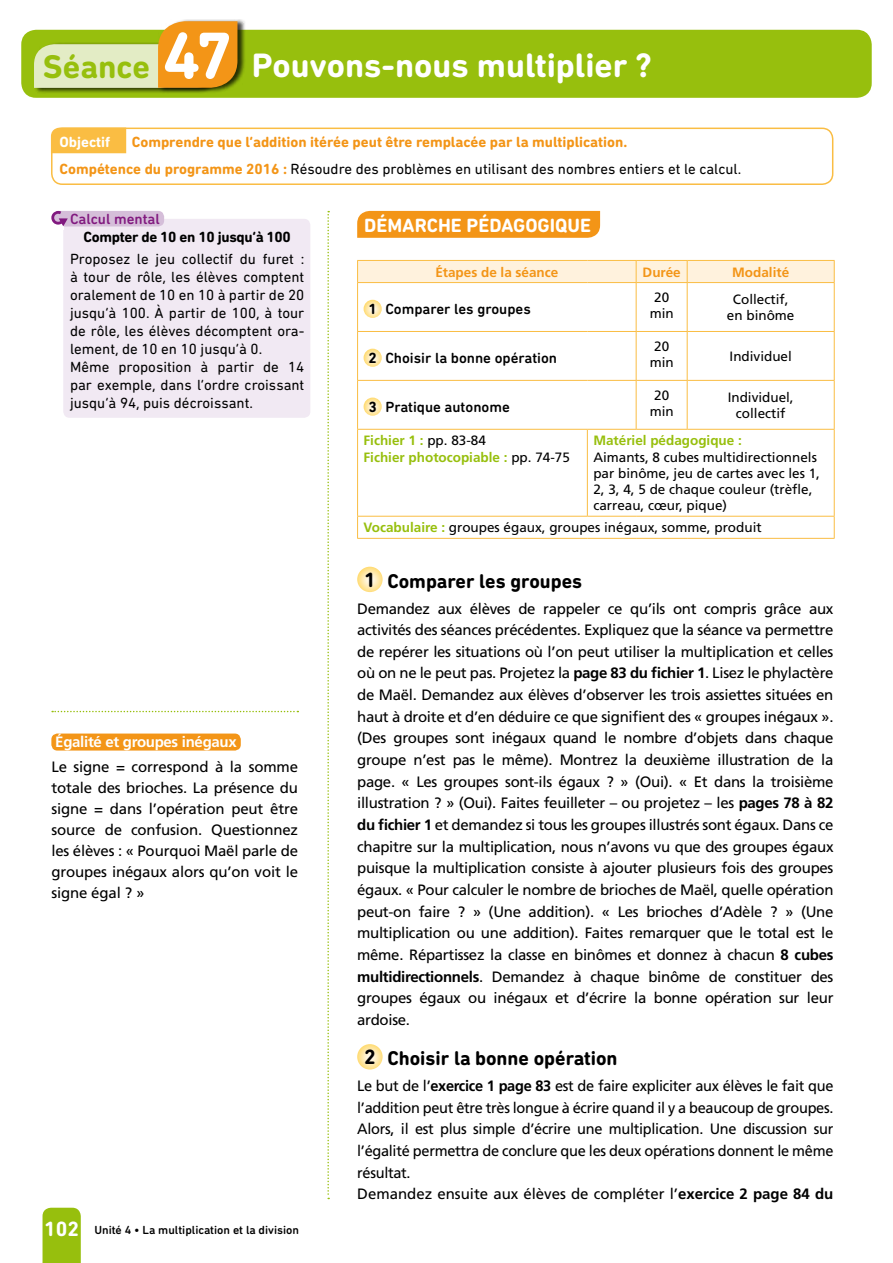
<style>
.page{position:relative;width:893px;height:1263px;background:#fff}
.page>*{position:absolute;margin:0;border:0;box-sizing:border-box;transform-origin:0 0}
.t1{font:700 34.5px "DIN Next Rounded LT Pro";color:#fff}
.t2{font:700 21px "DIN Next Rounded LT Pro";color:#fff}
.t3{font:700 20.25px "DIN Next Rounded LT Pro";color:#000}
.t4{font:700 19.5px "DIN Next Rounded LT Pro";color:#fff}
.t5{font:15px/21.6px "Frutiger LT Std";letter-spacing:-.02em;color:#000;text-align:justify}
.t6{font:15px/18px "DIN Next Rounded LT Pro";color:#000}
.t7{font:700 15px/26.5px "DIN Next Rounded LT Pro";color:#f39517}
.t8{font:500 15px "DIN Next Rounded LT Pro";color:#000}
.t9{font:700 15px "DIN Next Rounded LT Pro";letter-spacing:-.02em;color:#000}
.t10{font:700 15px "Frutiger LT Std";letter-spacing:-.02em;color:#fff}
.t11{font:500 15px "DIN Next Rounded LT Pro";color:#81197f}
.t12{font:700 15px "DIN Next Rounded LT Pro";color:#fff}
.t13{font:13.5px/16.2px "Frutiger LT Std";color:#000;text-align:center}
.t14{font:700 13.5px/16.2px "Frutiger LT Std";color:#97bf0d}
.t15{font:700 13.5px "Frutiger LT Std";color:#f39517}
.t16{font:500 12px "DIN Next Rounded LT Pro";color:#000}
.s1{font-size:33.3px;color:#97bf0d}
.s2{font-size:67.5px}
.s3{font-weight:400;color:#000}
.s4{font-weight:700}
.s5{font-weight:700;color:#97bf0d}
.s6{font-size:21px}
</style>
<div class="page">
<div style="left:21px;top:30px;width:851px;height:68px;background:#97bf0d;border-radius:15px"></div>
<div style="left:43px;top:1208px;width:38px;height:55px;background:#97bf0d"></div>
<svg style="left:357px;top:567px;width:26px;height:25px"></svg>
<svg style="left:357px;top:1044px;width:26px;height:25px"></svg>
<div style="left:357px;top:211px;width:243px;height:27px;background:#f39517"></div>
<svg style="left:327px;top:211px;width:2px;height:988px"></svg>
<div style="left:51px;top:128px;width:782px;height:57px;border:2px solid #fabd43;border-radius:11px"></div>
<div style="left:51px;top:128px;width:75px;height:25px;background:#fabd43"></div>
<div style="left:63px;top:219px;width:247px;height:199px;background:#f1e9f3;border-radius:6px"></div>
<div style="left:53px;top:211px;width:111px;height:15px;background:#d5bed9;border-radius:6px"></div>
<svg style="left:51px;top:211px;width:17px;height:15px"></svg>
<div style="left:34px;top:42px;width:191px;height:52px;background:#000;opacity:.75"></div>
<div style="left:158px;top:19px;width:88px;height:74px;background:#000;opacity:.75"></div>
<svg style="left:34px;top:21px;width:203px;height:67px"></svg>
<div style="left:357px;top:260px;width:478px;height:22px;background:#fff2dd"></div>
<hr style="left:357px;top:282px;width:230px;height:1px;background:#fabd43">
<hr style="left:357px;top:283px;width:1px;height:48px;background:#fabd43">
<hr style="left:587px;top:282px;width:49px;height:1px;background:#fabd43">
<hr style="left:636px;top:282px;width:51px;height:1px;background:#fabd43">
<hr style="left:636px;top:283px;width:1px;height:48px;background:#fabd43">
<hr style="left:687px;top:282px;width:148px;height:1px;background:#fabd43">
<hr style="left:687px;top:283px;width:1px;height:48px;background:#fabd43">
<hr style="left:834px;top:283px;width:1px;height:48px;background:#fabd43">
<hr style="left:357px;top:331px;width:230px;height:1px;background:#fabd43">
<hr style="left:357px;top:332px;width:1px;height:48px;background:#fabd43">
<hr style="left:587px;top:331px;width:49px;height:1px;background:#fabd43">
<hr style="left:636px;top:331px;width:51px;height:1px;background:#fabd43">
<hr style="left:636px;top:332px;width:1px;height:48px;background:#fabd43">
<hr style="left:687px;top:331px;width:148px;height:1px;background:#fabd43">
<hr style="left:687px;top:332px;width:1px;height:48px;background:#fabd43">
<hr style="left:834px;top:332px;width:1px;height:48px;background:#fabd43">
<hr style="left:357px;top:380px;width:230px;height:1px;background:#fabd43">
<hr style="left:357px;top:381px;width:1px;height:48px;background:#fabd43">
<hr style="left:587px;top:380px;width:49px;height:1px;background:#fabd43">
<hr style="left:636px;top:380px;width:51px;height:1px;background:#fabd43">
<hr style="left:636px;top:381px;width:1px;height:48px;background:#fabd43">
<hr style="left:687px;top:380px;width:148px;height:1px;background:#fabd43">
<hr style="left:687px;top:381px;width:1px;height:48px;background:#fabd43">
<hr style="left:834px;top:381px;width:1px;height:48px;background:#fabd43">
<hr style="left:357px;top:429px;width:230px;height:1px;background:#fabd43">
<hr style="left:357px;top:430px;width:1px;height:86px;background:#fabd43">
<hr style="left:587px;top:429px;width:49px;height:1px;background:#fabd43">
<hr style="left:587px;top:430px;width:1px;height:86px;background:#fabd43">
<hr style="left:636px;top:429px;width:51px;height:1px;background:#fabd43">
<hr style="left:687px;top:429px;width:148px;height:1px;background:#fabd43">
<hr style="left:834px;top:430px;width:1px;height:86px;background:#fabd43">
<hr style="left:357px;top:516px;width:230px;height:1px;background:#fabd43">
<svg style="left:357px;top:517px;width:1px;height:21px"></svg>
<hr style="left:587px;top:516px;width:49px;height:1px;background:#fabd43">
<hr style="left:636px;top:516px;width:51px;height:1px;background:#fabd43">
<hr style="left:687px;top:516px;width:148px;height:1px;background:#fabd43">
<svg style="left:834px;top:517px;width:1px;height:21px"></svg>
<hr style="left:357px;top:538px;width:230px;height:1px;background:#fabd43">
<hr style="left:587px;top:538px;width:49px;height:1px;background:#fabd43">
<hr style="left:636px;top:538px;width:51px;height:1px;background:#fabd43">
<hr style="left:687px;top:538px;width:148px;height:1px;background:#fabd43">
<svg style="left:364px;top:300px;width:18px;height:18px"></svg>
<svg style="left:364px;top:349px;width:18px;height:18px"></svg>
<svg style="left:364px;top:398px;width:18px;height:18px"></svg>
<svg style="left:52px;top:711px;width:246px;height:1px"></svg>
<div style="left:51px;top:733px;width:190px;height:17px;background:#f39517;border-radius:6px"></div>
<h1 class="t1" style="left:43px;top:45px;width:610px"><span class="s1">Séance</span> <span class="s2">47</span> Pouvons-nous multiplier ?</h1>
<p class="t7" style="left:60px;top:129px;width:683px;text-indent:72px">Comprendre que l’addition itérée peut être remplacée par la multiplication.<br>Compétence du programme 2016 : <span class="s3">Résoudre des problèmes en utilisant des nombres entiers et le calcul.</span></p>
<p class="t12" style="left:59px;top:133px;width:52px">Objectif</p>
<p class="t11" style="left:70px;top:210px;width:91px">Calcul mental</p>
<p class="t9" style="left:83px;top:228px;width:209px">Compter de 10 en 10 jusqu’à 100</p>
<p class="t6" style="left:70px;top:250px;width:236px">Proposez le jeu collectif du furet : à tour de rôle, les élèves comptent oralement de 10 en 10 à partir de 20 jusqu’à 100. À partir de 100, à tour de rôle, les élèves décomptent ora&shy;lement, de 10 en 10 jusqu’à 0.<br>Même proposition à partir de 14 par exemple, dans l’ordre croissant jusqu’à 94, puis décroissant.</p>
<p class="t10" style="left:55px;top:733px;width:183px">Égalité et groupes inégaux</p>
<p class="t5" style="left:51px;top:756px;width:248px;line-height:21px">Le signe = correspond à la somme totale des brioches. La présence du signe = dans l’opération peut être source de confusion. Questionnez les élèves : « Pourquoi Maël parle de groupes inégaux alors qu’on voit le signe égal ? »</p>
<h2 class="t2" style="left:44px;top:1217px;width:37px">102</h2>
<p class="t16" style="left:94px;top:1223px;width:206px">Unité 4 • La multiplication et la division</p>
<h3 class="t4" style="left:364px;top:214px;width:228px">DÉMARCHE PÉDAGOGIQUE</h3>
<p class="t15" style="left:435px;top:264px;width:125px">Étapes de la séance</p>
<p class="t15" style="left:643px;top:264px;width:40px">Durée</p>
<p class="t15" style="left:732px;top:264px;width:59px">Modalité</p>
<p class="t8" style="left:368px;top:300px;width:164px"><span class="s4">1</span> Comparer les groupes</p>
<p class="t13" style="left:650px;top:289px;width:26px">20 min</p>
<p class="t13" style="left:727px;top:291px;width:69px">Collectif, en binôme</p>
<p class="t8" style="left:368px;top:349px;width:190px"><span class="s4">2</span> Choisir la bonne opération</p>
<p class="t13" style="left:650px;top:338px;width:26px">20 min</p>
<p class="t13" style="left:730px;top:348px;width:64px">Individuel</p>
<p class="t8" style="left:368px;top:398px;width:143px"><span class="s4">3</span> Pratique autonome</p>
<p class="t13" style="left:650px;top:387px;width:26px">20 min</p>
<p class="t13" style="left:728px;top:389px;width:68px">Individuel, collectif</p>
<p class="t14" style="left:364px;top:433px;width:208px">Fichier 1 : <span class="s3">pp. 83-84<br></span>Fichier photocopiable : <span class="s3">pp. 74-75</span></p>
<p class="t14" style="left:593px;top:433px;width:150px">Matériel pédagogique :</p>
<p class="t13" style="left:593px;top:449px;width:228px;text-align:left">Aimants, 8 cubes multidirectionnels par binôme, jeu de cartes avec les 1,<br>2, 3, 4, 5 de chaque couleur (trèfle, carreau, cœur, pique)</p>
<p class="t13" style="left:364px;top:520px;width:400px"><span class="s5">Vocabulaire :</span> groupes égaux, groupes inégaux, somme, produit</p>
<h3 class="t3" style="left:364px;top:569px;width:220px"><span class="s6">1</span> Comparer les groupes</h3>
<p class="t5" style="left:357px;top:597px;width:478px">Demandez aux élèves de rappeler ce qu’ils ont compris grâce aux activités des séances précédentes. Expliquez que la séance va permettre de repérer les situations où l’on peut utiliser la multiplication et celles où on ne le peut pas. Projetez la <span class="s4">page 83 du fichier 1</span>. Lisez le phylactère de Maël. Demandez aux élèves d’observer les trois assiettes situées en haut à droite et d’en déduire ce que signifient des « groupes inégaux ». (Des groupes sont inégaux quand le nombre d’objets dans chaque groupe n’est pas le même). Montrez la deuxième illustration de la page. « Les groupes sont-ils égaux ? » (Oui). « Et dans la troisième illustration ? » (Oui). Faites feuilleter – ou projetez – les <span class="s4">pages 78 à 82 du fichier 1</span> et demandez si tous les groupes illustrés sont égaux. Dans ce chapitre sur la multiplication, nous n’avons vu que des groupes égaux puisque la multiplication consiste à ajouter plusieurs fois des groupes égaux. « Pour calculer le nombre de brioches de Maël, quelle opération peut-on faire ? » (Une addition). « Les brioches d’Adèle ? » (Une multiplication ou une addition). Faites remarquer que le total est le même. Répartissez la classe en binômes et donnez à chacun <span class="s4">8 cubes multidirectionnels</span>. Demandez à chaque binôme de constituer des groupes égaux ou inégaux et d’écrire la bonne opération sur leur ardoise.</p>
<h3 class="t3" style="left:364px;top:1046px;width:255px"><span class="s6">2</span> Choisir la bonne opération</h3>
<p class="t5" style="left:357px;top:1075px;width:478px;text-align:left">Le but de l’<span class="s4">exercice 1 page 83</span> est de faire expliciter aux élèves le fait que l’addition peut être très longue à écrire quand il y a beaucoup de groupes.<br>Alors, il est plus simple d’écrire une multiplication. Une discussion sur l’égalité permettra de conclure que les deux opérations donnent le même résultat.<br>Demandez ensuite aux élèves de compléter l’<span class="s4">exercice 2 page 84 du</span></p>
</div>
